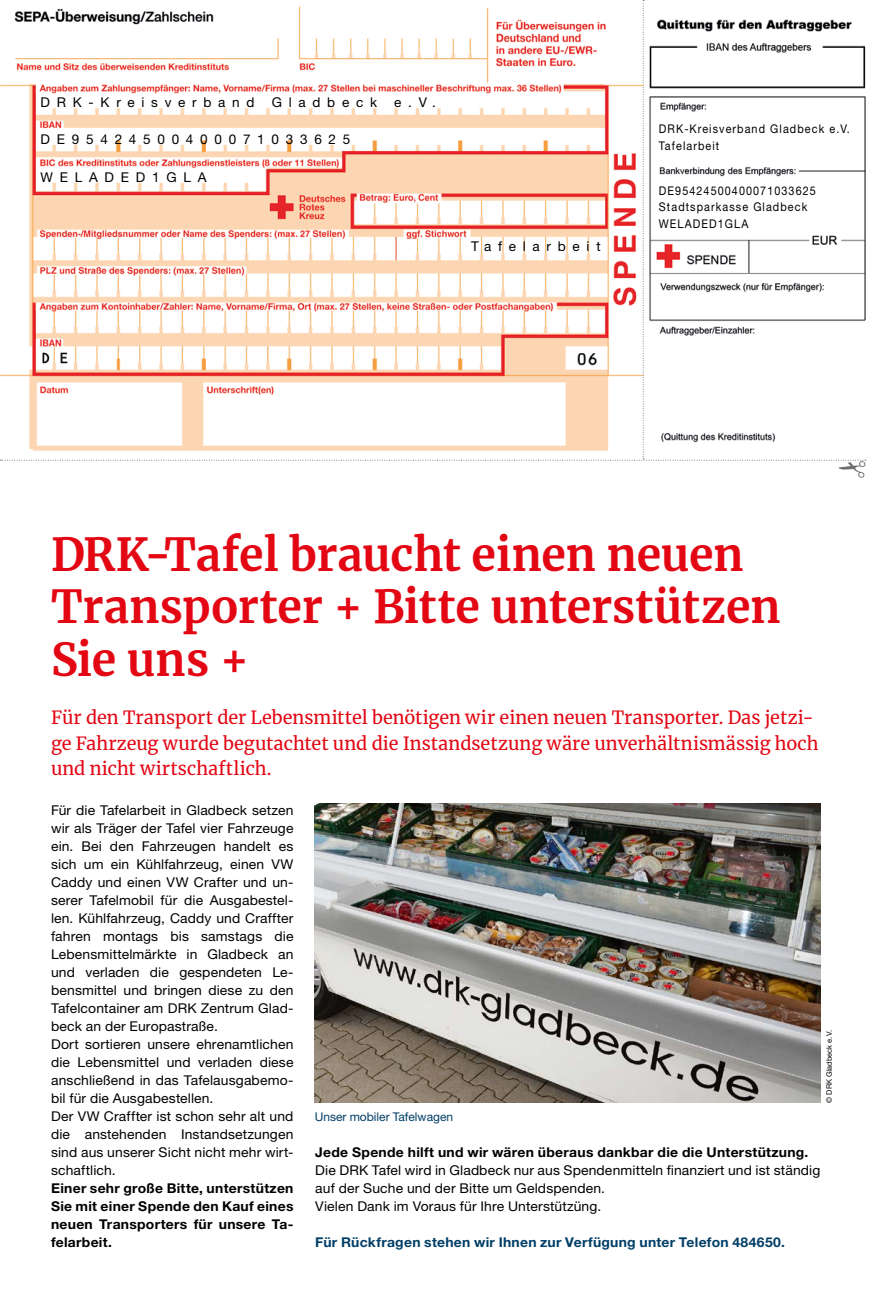
<style>
.page{position:relative;width:872px;height:1297px;background:#fff}
.page>*{position:absolute;margin:0;border:0;box-sizing:border-box;transform-origin:0 0}
.MGB_Headline{font:700 45px/52.5px "Merriweather";letter-spacing:-.005em;color:#e30613}
.MGB_Subline{font:18px/25.5px "Merriweather";color:#e30613}
.MGB_Copy{font:13.5px/18px "Helvetica Neue LT Pro";letter-spacing:.01em;color:#000;text-align:justify}
.MGB_Copy-2{font:700 13.5px/18px "Helvetica Neue LT Pro";letter-spacing:.02em;color:#000;text-align:justify}
.MGB_Copy-3{font:13.5px "Helvetica Neue LT Pro";letter-spacing:.5em;color:#000}
.MGB_Info{font:700 13.5px "Helvetica Neue LT Pro";letter-spacing:.02em;color:#003e66}
.t1{font:12px "Helvetica Neue LT Pro";letter-spacing:.1em;color:#000;scale:.9 1}
.MGB_BU{font:12px "Helvetica Neue LT Pro";color:#003e66}
.MGB_Fotocredits{font:7.5px "Helvetica Neue LT Pro";color:#000}
</style>
<div class="page">
<img style="left:315px;top:804px;width:506px;height:299px">
<svg style="left:0;top:0;width:866px;height:478px"></svg>
<p class="MGB_Copy-3" style="left:41px;top:93px;width:215px">DRK-Kreisverband</p>
<p class="MGB_Copy-3" style="left:272px;top:93px;width:107px">Gladbeck</p>
<p class="MGB_Copy" style="left:394px;top:93px;width:43px">e.V.</p>
<p class="MGB_Copy-3" style="left:41px;top:131px;width:311px">DE95424500400071033625</p>
<p class="MGB_Copy-3" style="left:41px;top:168px;width:167px">WELADED1GLA</p>
<p class="MGB_Copy-3" style="left:471px;top:238px;width:131px">Tafelarbeit</p>
<p class="t1" style="left:659px;top:121px;width:213px">DRK-Kreisverband Gladbeck e.V.</p>
<p class="t1" style="left:659px;top:138px;width:69px">Tafelarbeit</p>
<p class="t1" style="left:659px;top:183px;width:176px">DE95424500400071033625</p>
<p class="t1" style="left:659px;top:199px;width:166px">Stadtsparkasse Gladbeck</p>
<p class="t1" style="left:659px;top:216px;width:101px">WELADED1GLA</p>
<p class="MGB_Headline" style="left:51px;top:527px;width:731px">DRK-Tafel braucht einen neuen<br>Transporter + Bitte unterstützen<br>Sie uns +</p>
<p class="MGB_Subline" style="left:51px;top:704px;width:769px">Für den Transport der Lebensmittel benötigen wir einen neuen Transporter. Das jetzi&shy;ge Fahrzeug wurde begutachtet und die Instandsetzung wäre unverhältnismässig hoch und nicht wirtschaftlich.</p>
<p class="MGB_Copy" style="left:51px;top:800px;width:244px">Für die Tafelarbeit in Gladbeck setzen wir als Träger der Tafel vier Fahrzeuge ein. Bei den Fahrzeugen handelt es sich um ein Kühlfahrzeug, einen VW Caddy und einen VW Crafter und un&shy;serer Tafelmobil für die Ausgabestel&shy;len. Kühlfahrzeug, Caddy und Craffter fahren montags bis samstags die Lebensmittelmärkte in Gladbeck an und verladen die gespendeten Le&shy;bensmittel und bringen diese zu den Tafelcontainer am DRK Zentrum Glad&shy;beck an der Europastraße.</p>
<p class="MGB_Copy" style="left:51px;top:1034px;width:244px">Dort sortieren unsere ehrenamtlichen die Lebensmittel und verladen diese anschließend in das Tafelausgabemo&shy;bil für die Ausgabestellen.</p>
<p class="MGB_Copy" style="left:51px;top:1106px;width:244px">Der VW Craffter ist schon sehr alt und die anstehenden Instandsetzungen sind aus unserer Sicht nicht mehr wirt&shy;schaftlich.</p>
<p class="MGB_Copy-2" style="left:51px;top:1178px;width:244px">Einer sehr große Bitte, unterstützen Sie mit einer Spende den Kauf eines neuen Transporters für unsere Ta&shy;felarbeit.</p>
<p class="MGB_BU" style="left:315px;top:1109px;width:140px">Unser mobiler Tafelwagen</p>
<p class="MGB_Fotocredits" style="left:824px;top:1103px;width:74px;rotate:-90deg">© DRK Gladbeck e.V.</p>
<p class="MGB_Copy-2" style="left:315px;top:1142px;width:495px">Jede Spende hilft und wir wären überaus dankbar die die Unterstützung.</p>
<p class="MGB_Copy" style="left:315px;top:1160px;width:506px">Die DRK Tafel wird in Gladbeck nur aus Spendenmitteln finanziert und ist ständig auf der Suche und der Bitte um Geldspenden.</p>
<p class="MGB_Copy" style="left:315px;top:1196px;width:287px">Vielen Dank im Voraus für Ihre Unterstützüng.</p>
<p class="MGB_Info" style="left:315px;top:1233px;width:471px">Für Rückfragen stehen wir Ihnen zur Verfügung unter Telefon 484650.</p>
</div>
